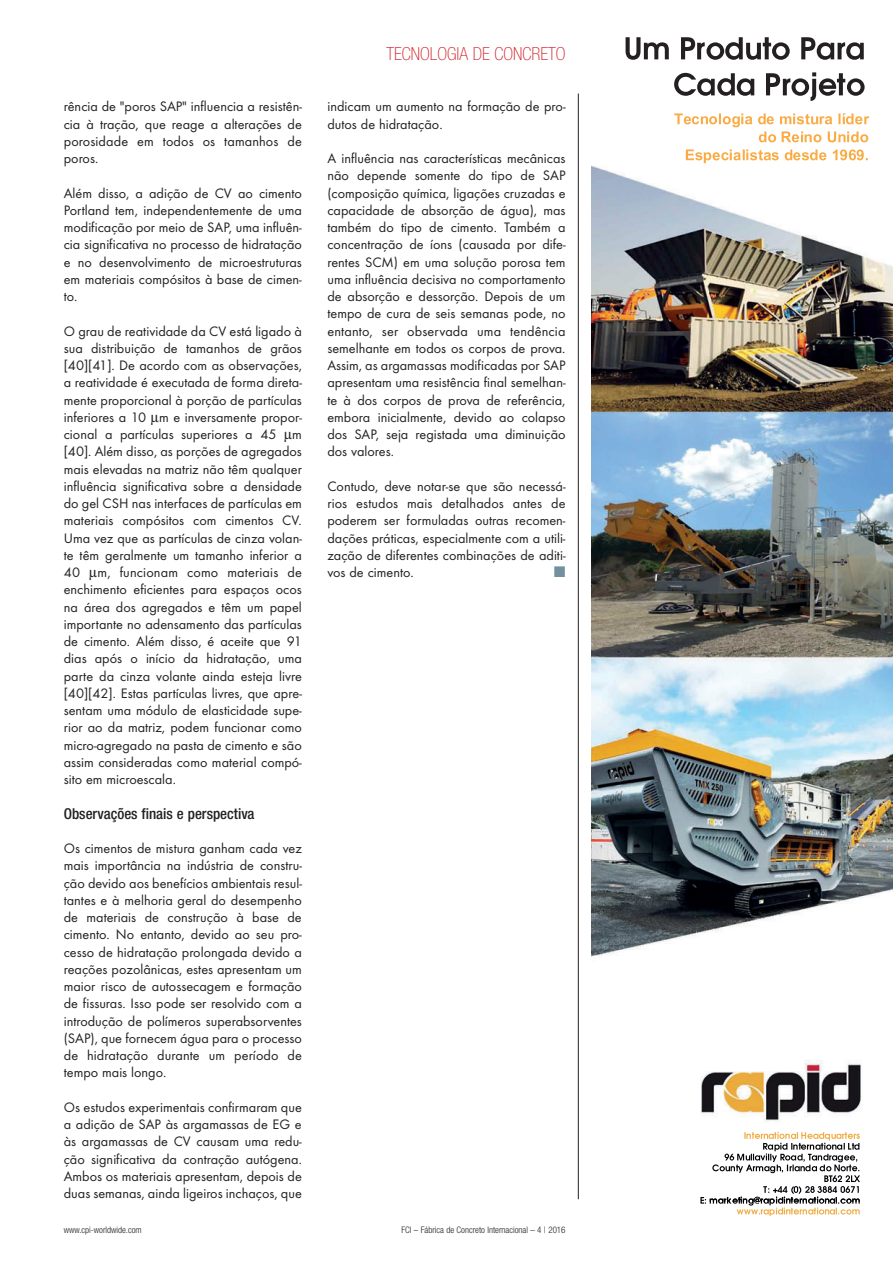
<style>
.page{position:relative;width:893px;height:1263px;background:#fff}
.page>*{position:absolute;margin:0;border:0;box-sizing:border-box;transform-origin:0 0}
.t1{font:100 condensed 18px "Helvetica Neue";color:#d1232a}
.t2{font:500 condensed 15px "Helvetica Neue";color:#231f20}
.t3{font:14.25px/17.2px "Futura T";color:#231f20;text-align:justify}
.t4{font:300 condensed 9px "Helvetica Neue";color:#231f20}
</style>
<div class="page">
<img style="left:591px;top:37px;width:302px;height:1180px">
<img style="left:626px;top:37px;width:238px;height:59px">
<img style="left:674px;top:113px;width:76px;height:14px">
<img style="left:744px;top:1132px;width:86px;height:8px">
<img style="left:700px;top:1197px;width:77px;height:8px">
<hr style="left:578px;top:94px;width:1px;height:1105px;background:#231f20">
<p class="t3" style="left:64px;top:98px;width:240px">rência de "poros SAP" influencia a resistên&shy;cia à tração, que reage a alterações de porosidade em todos os tamanhos de poros.</p>
<p class="t3" style="left:64px;top:184px;width:240px">Além disso, a adição de CV ao cimento Portland tem, independentemente de uma modificação por meio de SAP, uma influên&shy;cia significativa no processo de hidratação e no desenvolvimento de microestruturas em materiais compósitos à base de cimen&shy;to.</p>
<p class="t3" style="left:64px;top:322px;width:240px">O grau de reatividade da CV está ligado à sua distribuição de tamanhos de grãos [40][41]. De acordo com as observações, a reatividade é executada de forma direta&shy;mente proporcional à porção de partículas inferiores a 10 µm e inversamente propor&shy;cional a partículas superiores a 45 µm [40]. Além disso, as porções de agregados mais elevadas na matriz não têm qualquer influência significativa sobre a densidade do gel CSH nas interfaces de partículas em materiais compósitos com cimentos CV.<br>Uma vez que as partículas de cinza volan&shy;te têm geralmente um tamanho inferior a 40 µm, funcionam como materiais de enchimento eficientes para espaços ocos na área dos agregados e têm um papel importante no adensamento das partículas de cimento. Além disso, é aceite que 91 dias após o início da hidratação, uma parte da cinza volante ainda esteja livre [40][42]. Estas partículas livres, que apre&shy;sentam uma módulo de elasticidade supe&shy;rior ao da matriz, podem funcionar como micro-agregado na pasta de cimento e são assim consideradas como material compó&shy;sito em microescala.</p>
<p class="t2" style="left:64px;top:804px;width:192px">Observações finais e perspectiva</p>
<p class="t3" style="left:64px;top:840px;width:240px">Os cimentos de mistura ganham cada vez mais importância na indústria de constru&shy;ção devido aos benefícios ambientais resul&shy;tantes e à melhoria geral do desempenho de materiais de construção à base de cimento. No entanto, devido ao seu pro&shy;cesso de hidratação prolongada devido a reações pozolânicas, estes apresentam um maior risco de autossecagem e formação de fissuras. Isso pode ser resolvido com a introdução de polímeros superabsorventes (SAP), que fornecem água para o processo de hidratação durante um período de tempo mais longo.</p>
<p class="t3" style="left:64px;top:1098px;width:240px">Os estudos experimentais confirmaram que a adição de SAP às argamassas de EG e às argamassas de CV causam uma redu&shy;ção significativa da contração autógena.<br>Ambos os materiais apresentam, depois de duas semanas, ainda ligeiros inchaços, que</p>
<p class="t1" style="left:387px;top:43px;width:181px">TECNOLOGIA DE CONCRETO</p>
<p class="t3" style="left:327px;top:98px;width:240px">indicam um aumento na formação de pro&shy;dutos de hidratação.</p>
<p class="t3" style="left:327px;top:150px;width:240px">A influência nas características mecânicas não depende somente do tipo de SAP (composição química, ligações cruzadas e capacidade de absorção de água), mas também do tipo de cimento. Também a concentração de íons (causada por dife&shy;rentes SCM) em uma solução porosa tem uma influência decisiva no comportamento de absorção e dessorção. Depois de um tempo de cura de seis semanas pode, no entanto, ser observada uma tendência semelhante em todos os corpos de prova.<br>Assim, as argamassas modificadas por SAP apresentam uma resistência final semelhan&shy;te à dos corpos de prova de referência, embora inicialmente, devido ao colapso dos SAP, seja registada uma diminuição dos valores.</p>
<p class="t3" style="left:327px;top:477px;width:240px">Contudo, deve notar-se que são necessá&shy;rios estudos mais detalhados antes de poderem ser formuladas outras recomen&shy;dações práticas, especialmente com a utili&shy;zação de diferentes combinações de aditi&shy;vos de cimento.</p>
<p class="t4" style="left:64px;top:1224px;width:79px">www.cpi-worldwide.com</p>
<p class="t4" style="left:401px;top:1224px;width:166px">FCI – Fábrica de Concreto Internacional – 4 | 2016</p>
</div>
